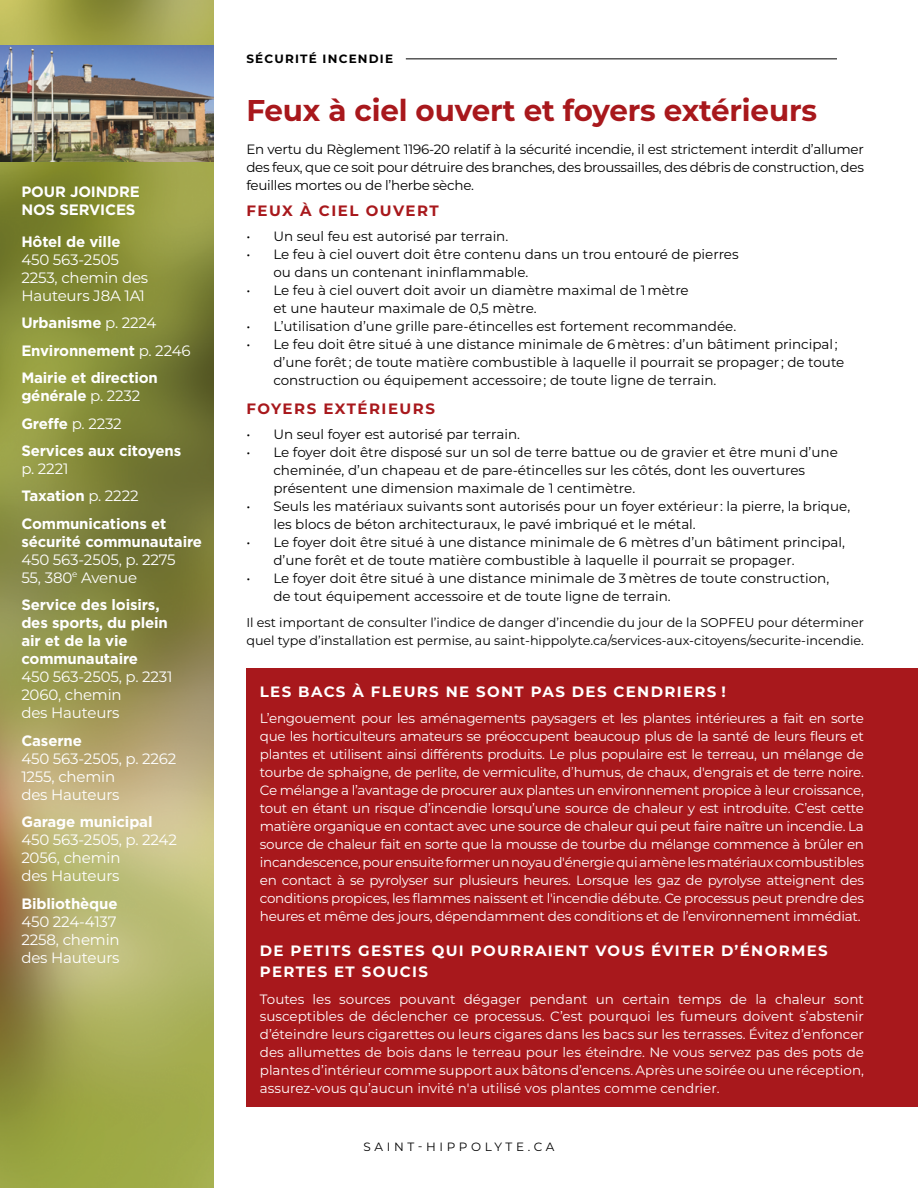
<style>
.page{position:relative;width:918px;height:1188px;background:#fff}
.page>*{position:absolute;margin:0;border:0;box-sizing:border-box;transform-origin:0 0}
.t1{font:700 30px "Montserrat";letter-spacing:-.005em;color:#a8181c}
.t2{font:700 15px/27.5px "Gotham";letter-spacing:-.01em;color:#fff}
.t3{font:15px/18px "Montserrat";letter-spacing:-.01em;color:#fff}
.t4{font:700 15px/21px "Montserrat";letter-spacing:.09em;color:#fff}
.t5{font:700 15px "Montserrat";letter-spacing:.1em;color:#a8181c}
.t6{font:13.5px/18px "Montserrat";letter-spacing:-.02em;color:#fff;text-align:justify}
.t7{font:13.5px/18px "Montserrat";color:#000}
.t8{font:12.75px/18px "Montserrat";color:#000}
.t9{font:12px "Montserrat";letter-spacing:.3em;color:#000}
.t10{font:700 12px "Montserrat";letter-spacing:.1em;color:#000}
.s1{font-family:"Montserrat";font-weight:400}
.s2{font-weight:300}
</style>
<div class="page">
<hr style="left:406px;top:58px;width:431px;height:1px;background:#000">
<img style="left:0;top:0;width:214px;height:1188px">
<img style="left:0;top:45px;width:214px;height:116px">
<div style="left:246px;top:669px;width:672px;height:438px;background:#a8181c"></div>
<p class="t2" style="left:21px;top:183px;width:120px;line-height:18px">POUR JOINDRE<br>NOS SERVICES</p>
<p class="t2" style="left:21px;top:227px;width:101px">Hôtel de ville</p>
<p class="t3" style="left:21px;top:250px;width:128px">450 563-2505<br>2253, chemin des<br>Hauteurs J8A 1A1</p>
<p class="t2" style="left:21px;top:309px;width:171px">Urbanisme <span class="s1">p. 2224<br></span>Environnement <span class="s1">p. 2246<br></span>Mairie et direction</p>
<p class="t2" style="left:21px;top:382px;width:161px">générale <span class="s1">p. 2232<br></span>Greffe <span class="s1">p. 2232<br></span>Services aux citoyens</p>
<p class="t3" style="left:21px;top:459px;width:49px">p. 2221</p>
<p class="t2" style="left:21px;top:482px;width:147px">Taxation <span class="s1">p. 2222<br></span>Communications et</p>
<p class="t2" style="left:21px;top:527px;width:182px">sécurité communautaire</p>
<p class="t3" style="left:21px;top:550px;width:156px">450 563-2505, p. 2275<br>55, 380<sup>e</sup> Avenue</p>
<p class="t2" style="left:21px;top:596px;width:148px;line-height:18px">Service des loisirs, des sports, du plein air et de la vie communautaire</p>
<p class="t3" style="left:21px;top:667px;width:153px">450 563-2505, p. 2231<br>2060, chemin<br>des Hauteurs</p>
<p class="t2" style="left:21px;top:726px;width:62px">Caserne</p>
<p class="t3" style="left:21px;top:749px;width:157px">450 563-2505, p. 2262<br>1255, chemin<br>des Hauteurs</p>
<p class="t2" style="left:21px;top:808px;width:133px">Garage municipal</p>
<p class="t3" style="left:21px;top:830px;width:157px">450 563-2505, p. 2242<br>2056, chemin<br>des Hauteurs</p>
<p class="t2" style="left:21px;top:889px;width:98px">Bibliothèque</p>
<p class="t3" style="left:21px;top:912px;width:100px">450 224-4137<br>2258, chemin des Hauteurs</p>
<p class="t10" style="left:246px;top:50px;width:148px">SÉCURITÉ INCENDIE</p>
<h1 class="t1" style="left:246px;top:89px;width:572px">Feux à ciel ouvert et foyers extérieurs</h1>
<p class="t7" style="left:246px;top:140px;width:619px;text-align:justify">En vertu du Règlement 1196-20 relatif à la sécurité incendie, il est strictement interdit d’allumer des feux, que ce soit pour détruire des branches, des broussailles, des débris de construction, des feuilles mortes ou de l’herbe sèche.</p>
<p class="t5" style="left:246px;top:200px;width:194px">FEUX À CIEL OUVERT</p>
<p class="t7" style="left:246px;top:226px;width:263px">• Un seul feu est autorisé par terrain.</p>
<p class="t7" style="left:273px;top:244px;width:467px;text-indent:-27px">• Le feu à ciel ouvert doit être contenu dans un trou entouré de pierres ou dans un contenant ininflammable.</p>
<p class="t7" style="left:273px;top:280px;width:417px;text-indent:-27px">• Le feu à ciel ouvert doit avoir un diamètre maximal de 1 mètre et une hauteur maximale de 0,5 mètre.</p>
<p class="t7" style="left:246px;top:316px;width:491px">• L’utilisation d’une grille pare-étincelles est fortement recommandée.</p>
<p class="t7" style="left:273px;top:334px;width:573px;text-indent:-27px">• Le feu doit être situé à une distance minimale de 6 mètres : d’un bâtiment principal ; d’une forêt ; de toute matière combustible à laquelle il pourrait se propager ; de toute construction ou équipement accessoire ; de toute ligne de terrain.</p>
<p class="t5" style="left:246px;top:398px;width:190px">FOYERS EXTÉRIEURS</p>
<p class="t7" style="left:246px;top:424px;width:275px">• Un seul foyer est autorisé par terrain.</p>
<p class="t7" style="left:273px;top:442px;width:566px;text-indent:-27px">• Le foyer doit être disposé sur un sol de terre battue ou de gravier et être muni d’une cheminée, d’un chapeau et de pare-étincelles sur les côtés, dont les ouvertures présentent une dimension maximale de 1 centimètre.</p>
<p class="t7" style="left:273px;top:496px;width:578px;text-indent:-27px">• Seuls les matériaux suivants sont autorisés pour un foyer extérieur : la pierre, la brique, les blocs de béton architecturaux, le pavé imbriqué et le métal.</p>
<p class="t7" style="left:273px;top:532px;width:573px;text-indent:-27px">• Le foyer doit être situé à une distance minimale de 6 mètres d’un bâtiment principal, d’une forêt et de toute matière combustible à laquelle il pourrait se propager.</p>
<p class="t7" style="left:273px;top:568px;width:557px;text-indent:-27px">• Le foyer doit être situé à une distance minimale de 3 mètres de toute construction, de tout équipement accessoire et de toute ligne de terrain.</p>
<p class="t8" style="left:246px;top:613px;width:619px">Il est important de consulter l’indice de danger d’incendie du jour de la SOPFEU pour déterminer quel type d’installation est permise, au saint-hippolyte.ca/services-aux-citoyens/securite-incendie.</p>
<p class="t4" style="left:260px;top:680px;width:467px">LES BACS À FLEURS NE SONT PAS DES CENDRIERS !</p>
<p class="t6" style="left:260px;top:709px;width:606px">L’engouement pour les aménagements paysagers et les plantes intérieures a fait en sorte que les horticulteurs amateurs se préoccupent beaucoup plus de la santé de leurs fleurs et plantes et utilisent ainsi différents produits. Le plus populaire est le terreau, un mélange de tourbe de sphaigne, de perlite, de vermiculite, d<span class="s2">’</span>humus, de chaux, d'engrais et de terre noire.<br>Ce mélange a l’avantage de procurer aux plantes un environnement propice à leur croissance, tout en étant un risque d’incendie lorsqu’une source de chaleur y est introduite. C’est cette matière organique en contact avec une source de chaleur qui peut faire naître un incendie. La source de chaleur fait en sorte que la mousse de tourbe du mélange commence à brûler en incandescence, pour ensuite former un noyau d'énergie qui amène les matériaux combustibles en contact à se pyrolyser sur plusieurs heures. Lorsque les gaz de pyrolyse atteignent des conditions propices, les flammes naissent et l'incendie débute. Ce processus peut prendre des heures et même des jours, dépendamment des conditions et de l’environnement immédiat.</p>
<p class="t4" style="left:260px;top:939px;width:569px">DE PETITS GESTES QUI POURRAIENT VOUS ÉVITER D’ÉNORMES<br>PERTES ET SOUCIS</p>
<p class="t6" style="left:260px;top:989px;width:606px">Toutes les sources pouvant dégager pendant un certain temps de la chaleur sont susceptibles de déclencher ce processus. C’est pourquoi les fumeurs doivent s’abstenir d’éteindre leurs cigarettes ou leurs cigares dans les bacs sur les terrasses. Évitez d’enfoncer des allumettes de bois dans le terreau pour les éteindre. Ne vous servez pas des pots de plantes d’intérieur comme support aux bâtons d’encens. Après une soirée ou une réception, assurez-vous qu’aucun invité n'a utilisé vos plantes comme cendrier.</p>
<p class="t9" style="left:364px;top:1138px;width:192px">SAINT-HIPPOLYTE.CA</p>
</div>
